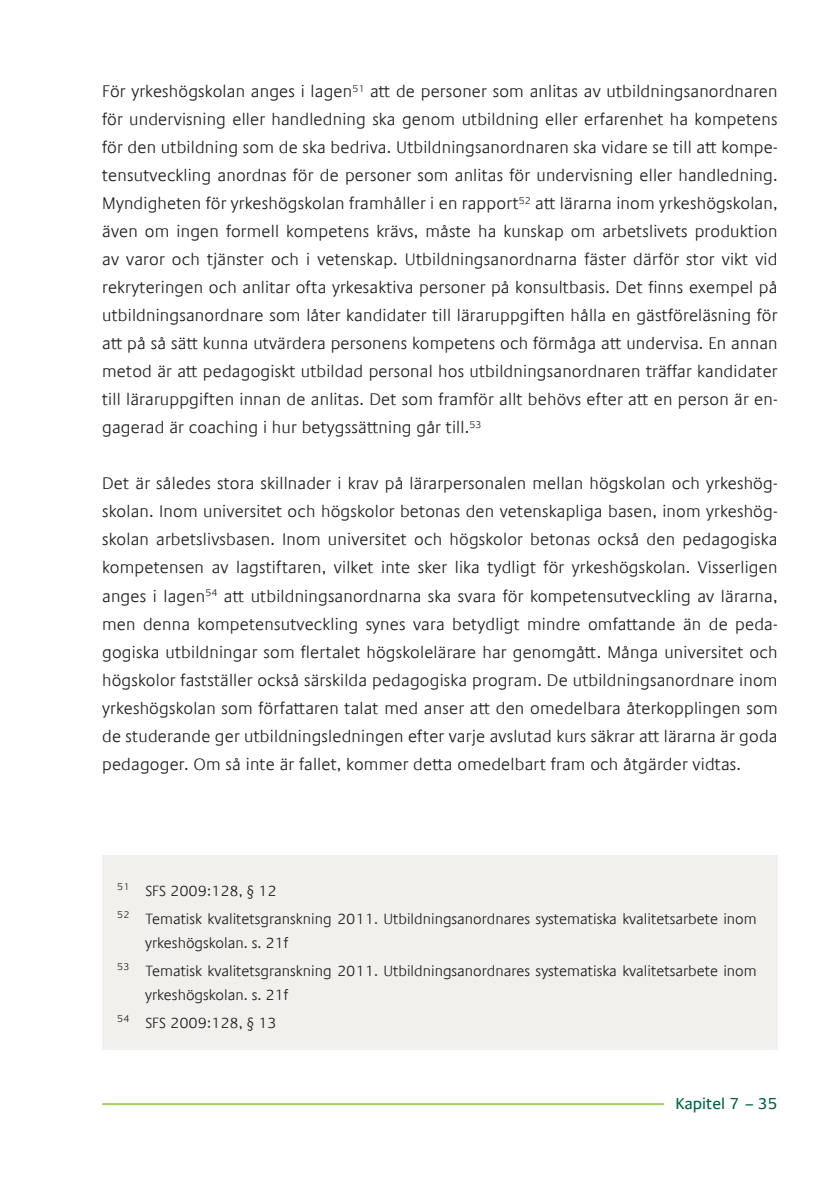
<style>
.page{position:relative;width:840px;height:1191px;background:#fff}
.page>*{position:absolute;margin:0;border:0;box-sizing:border-box;transform-origin:0 0}
.Brödtext{font:300 17px/28px "Praxis Com";letter-spacing:.01em;color:#231f20;text-align:justify}
.t1{font:16px "Praxis Com";color:#064}
.Bildtext_diagram{font:300 15px/24px "Praxis Com";color:#231f20}
</style>
<div class="page">
<hr style="left:102px;top:1103px;width:561px;height:2px;background:#a2cf62">
<div style="left:102px;top:855px;width:675px;height:194px;background:#f1f0ed"></div>
<p class="Brödtext" style="left:102px;top:78px;width:676px">För yrkeshögskolan anges i lagen<sup>51</sup> att de personer som anlitas av utbildningsanordnaren för undervisning eller handledning ska genom utbildning eller erfarenhet ha kompetens för den utbildning som de ska bedriva. Utbildningsanordnaren ska vidare se till att kompe&shy;tensutveckling anordnas för de personer som anlitas för undervisning eller handledning.<br>Myndigheten för yrkeshögskolan framhåller i en rapport<sup>52</sup> att lärarna inom yrkeshögskolan, även om ingen formell kompetens krävs, måste ha kunskap om arbetslivets produktion av varor och tjänster och i vetenskap. Utbildningsanordnarna fäster därför stor vikt vid rekryteringen och anlitar ofta yrkesaktiva personer på konsultbasis. Det finns exempel på utbildningsanordnare som låter kandidater till läraruppgiften hålla en gästföreläsning för att på så sätt kunna utvärdera personens kompetens och förmåga att undervisa. En annan metod är att pedagogiskt utbildad personal hos utbildningsanordnaren träffar kandidater till läraruppgiften innan de anlitas. Det som framför allt behövs efter att en person är en&shy;gagerad är coaching i hur betygssättning går till.<sup>53</sup></p>
<p class="Brödtext" style="left:102px;top:470px;width:676px">Det är således stora skillnader i krav på lärarpersonalen mellan högskolan och yrkeshög&shy;skolan. Inom universitet och högskolor betonas den vetenskapliga basen, inom yrkeshög&shy;skolan arbetslivsbasen. Inom universitet och högskolor betonas också den pedagogiska kompetensen av lagstiftaren, vilket inte sker lika tydligt för yrkeshögskolan. Visserligen anges i lagen<sup>54</sup> att utbildningsanordnarna ska svara för kompetensutveckling av lärarna, men denna kompetensutveckling synes vara betydligt mindre omfattande än de peda&shy;gogiska utbildningar som flertalet högskolelärare har genomgått. Många universitet och högskolor fastställer också särskilda pedagogiska program. De utbildningsanordnare inom yrkeshögskolan som författaren talat med anser att den omedelbara återkopplingen som de studerande ger utbildningsledningen efter varje avslutad kurs säkrar att lärarna är goda pedagoger. Om så inte är fallet, kommer detta omedelbart fram och åtgärder vidtas.</p>
<p class="Bildtext_diagram" style="left:117px;top:878px;width:161px"><sup>51</sup> SFS 2009:128, § 12</p>
<p class="Bildtext_diagram" style="left:145px;top:906px;width:612px;text-indent:-28px"><sup>52</sup> Tematisk kvalitetsgranskning 2011. Utbildningsanordnares systematiska kvalitetsarbete inom yrkeshögskolan. s. 21f</p>
<p class="Bildtext_diagram" style="left:145px;top:958px;width:612px;text-indent:-28px"><sup>53</sup> Tematisk kvalitetsgranskning 2011. Utbildningsanordnares systematiska kvalitetsarbete inom yrkeshögskolan. s. 21f</p>
<p class="Bildtext_diagram" style="left:117px;top:1010px;width:161px"><sup>54</sup> SFS 2009:128, § 13</p>
<p class="t1" style="left:675px;top:1094px;width:103px">Kapitel 7 – 35</p>
</div>
